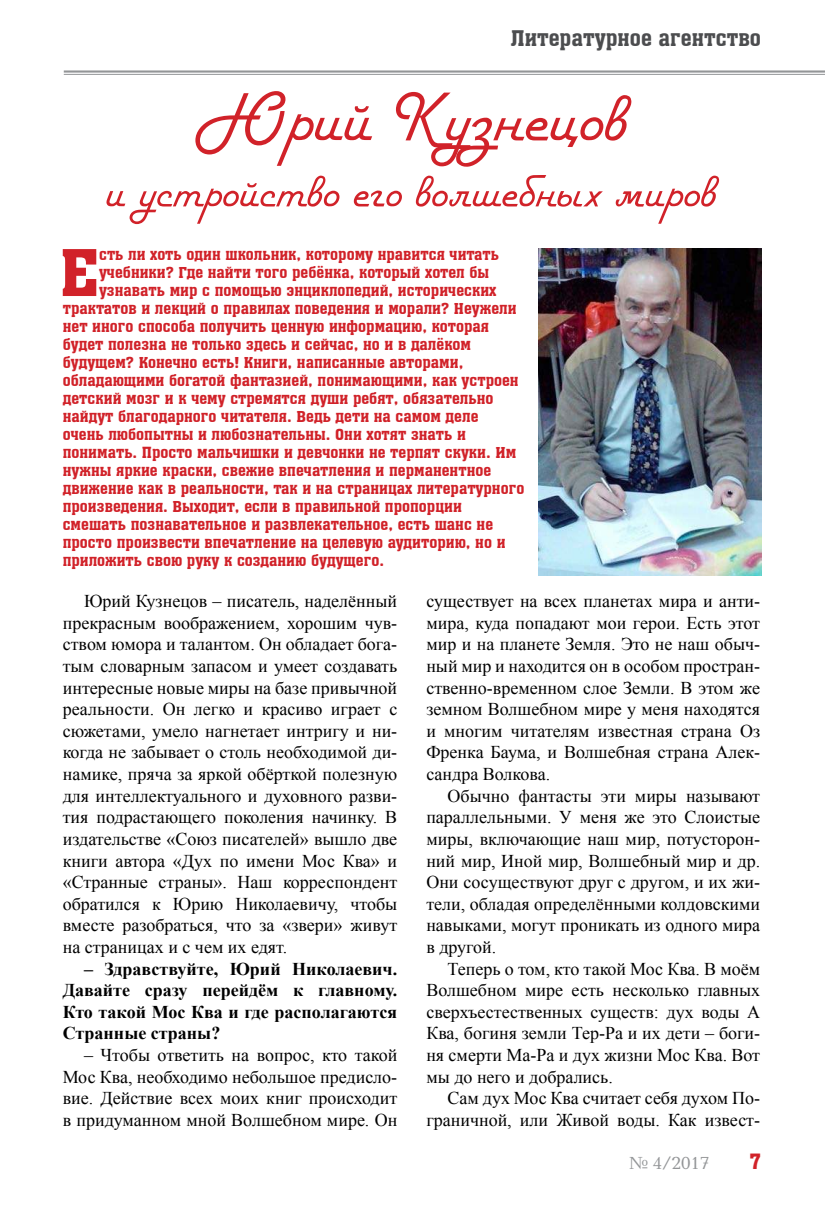
<style>
.page{position:relative;width:825px;height:1221px;background:#fff}
.page>*{position:absolute;margin:0;border:0;box-sizing:border-box;transform-origin:0 0}
.t1{font:75px "American Retro";color:#d12229}
.t2{font:64.5px "a Assuan";color:#d12229}
.t3{font:51px "American Retro";color:#d12229}
.t4{font:21px "a Assuan";color:#4c4d4f}
.t5{font:21px "a Assuan";color:#d12229}
.t6{font:18px/21.6px "Times New Roman";color:#000;text-align:justify}
.t7{font:700 18px/21.6px "Times New Roman";color:#000;text-align:justify}
.t8{font:18px "Baltica C";color:#939597}
.t9{font:15px "a Assuan";color:#d12229}
</style>
<div class="page">
<hr style="left:64px;top:70px;width:761px;height:3px;background:#939597">
<hr style="left:64px;top:74px;width:761px;height:1px;background:#939597">
<img style="left:538px;top:248px;width:223px;height:327px">
<p class="t4" style="left:511px;top:27px;width:252px">Литературное агентство</p>
<h1 class="t1" style="left:195px;top:84px;width:435px">Юрий Кузнецов</h1>
<h3 class="t3" style="left:106px;top:168px;width:612px">и устройство его волшебных миров</h3>
<h2 class="t2" style="left:59px;top:238px;width:41px">Е</h2>
<p class="t9" style="left:99px;top:246px;width:401px">сть ли хоть один школьник, которому нравится читать</p>
<p class="t9" style="left:99px;top:264px;width:392px">учебники? Где найти того ребёнка, который хотел бы</p>
<p class="t9" style="left:99px;top:282px;width:399px">узнавать мир с помощью энциклопедий, исторических</p>
<p class="t9" style="left:63px;top:300px;width:455px">трактатов и лекций о правилах поведения и морали? Неужели</p>
<p class="t9" style="left:63px;top:318px;width:428px">нет иного способа получить ценную информацию, которая</p>
<p class="t9" style="left:63px;top:336px;width:410px">будет полезна не только здесь и сейчас, но и в далёком</p>
<p class="t9" style="left:63px;top:354px;width:402px">будущем? Конечно есть! Книги, написанные авторами,</p>
<p class="t9" style="left:63px;top:372px;width:457px">обладающими богатой фантазией, понимающими, как устроен</p>
<p class="t9" style="left:63px;top:390px;width:432px">детский мозг и к чему стремятся души ребят, обязательно</p>
<p class="t9" style="left:63px;top:408px;width:417px">найдут благодарного читателя. Ведь дети на самом деле</p>
<p class="t9" style="left:63px;top:426px;width:405px">очень любопытны и любознательны. Они хотят знать и</p>
<p class="t9" style="left:63px;top:444px;width:455px">понимать. Просто мальчишки и девчонки не терпят скуки. Им</p>
<p class="t9" style="left:63px;top:462px;width:430px">нужны яркие краски, свежие впечатления и перманентное</p>
<p class="t9" style="left:63px;top:480px;width:463px">движение как в реальности, так и на страницах литературного</p>
<p class="t9" style="left:63px;top:498px;width:401px">произведения. Выходит, если в правильной пропорции</p>
<p class="t9" style="left:63px;top:516px;width:432px">смешать познавательное и развлекательное, есть шанс не</p>
<p class="t9" style="left:63px;top:534px;width:444px">просто произвести впечатление на целевую аудиторию, но и</p>
<p class="t9" style="left:63px;top:552px;width:323px">приложить свою руку к созданию будущего.</p>
<p class="t6" style="left:63px;top:590px;width:336px;text-indent:21px">Юрий Кузнецов – писатель, наделённый прекрасным воображением, хорошим чув&shy;ством юмора и талантом. Он обладает бога&shy;тым словарным запасом и умеет создавать интересные новые миры на базе привычной реальности. Он легко и красиво играет с сюжетами, умело нагнетает интригу и ни&shy;когда не забывает о столь необходимой ди&shy;намике, пряча за яркой обёрткой полезную для интеллектуального и духовного разви&shy;тия подрастающего поколения начинку. В издательстве «Союз писателей» вышло две книги автора «Дух по имени Мос Ква» и «Странные страны». Наш корреспондент обратился к Юрию Николаевичу, чтобы вместе разобраться, что за «звери» живут на страницах и с чем их едят.</p>
<p class="t7" style="left:63px;top:957px;width:336px;text-indent:21px">– Здравствуйте, Юрий Николаевич.<br>Давайте сразу перейдём к главному.<br>Кто такой Мос Ква и где располагаются Странные страны?</p>
<p class="t6" style="left:63px;top:1043px;width:336px;text-indent:21px">– Чтобы ответить на вопрос, кто такой Мос Ква, необходимо небольшое предисло&shy;вие. Действие всех моих книг происходит в придуманном мной Волшебном мире. Он</p>
<p class="t6" style="left:426px;top:590px;width:335px">существует на всех планетах мира и анти&shy;мира, куда попадают мои герои. Есть этот мир и на планете Земля. Это не наш обыч&shy;ный мир и находится он в особом простран&shy;ственно-временном слое Земли. В этом же земном Волшебном мире у меня находятся и многим читателям известная страна Оз Френка Баума, и Волшебная страна Алек&shy;сандра Волкова.</p>
<p class="t6" style="left:426px;top:784px;width:335px;text-indent:21px">Обычно фантасты эти миры называют параллельными. У меня же это Слоистые миры, включающие наш мир, потусторон&shy;ний мир, Иной мир, Волшебный мир и др.<br>Они сосуществуют друг с другом, и их жи&shy;тели, обладая определёнными колдовскими навыками, могут проникать из одного мира в другой.</p>
<p class="t6" style="left:426px;top:957px;width:335px;text-indent:21px">Теперь о том, кто такой Мос Ква. В моём Волшебном мире есть несколько главных сверхъестественных существ: дух воды А Ква, богиня земли Тер-Ра и их дети – боги&shy;ня смерти Ма-Ра и дух жизни Мос Ква. Вот мы до него и добрались.</p>
<p class="t6" style="left:426px;top:1087px;width:335px;text-align:right">Сам дух Мос Ква считает себя духом По&shy;граничной, или Живой воды. Как извест-</p>
<p class="t8" style="left:629px;top:1151px;width:82px">№ 4/2017</p>
<p class="t5" style="left:750px;top:1149px;width:13px">7</p>
</div>
